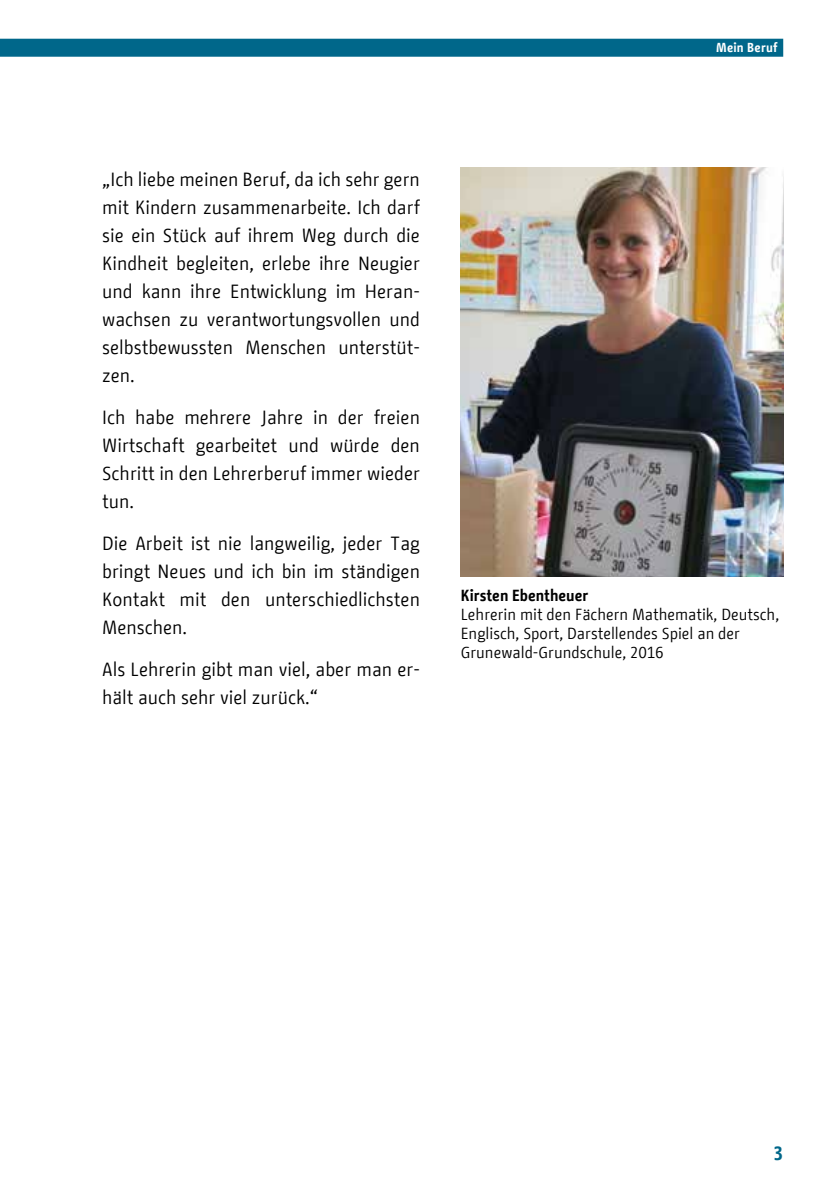
<style>
.page{position:relative;width:840px;height:1191px;background:#fff}
.page>*{position:absolute;margin:0;border:0;box-sizing:border-box;transform-origin:0 0}
.t1{font:19px/28px "BMF Change";color:#000;text-align:justify}
.t2{font:700 19px "BMF Change";color:#00678a}
.t3{font:16px/19.2px "BMF Change";color:#000}
.t4{font:700 16px "BMF Change";color:#000}
.t5{font:700 13px "BMF Change";letter-spacing:.015em;color:#fff}
</style>
<div class="page">
<svg style="left:0;top:39px;width:1px;height:18px"></svg>
<div style="left:9px;top:39px;width:764px;height:18px;background:#00678a"></div>
<img style="left:460px;top:167px;width:322px;height:409px">
<p class="t5" style="left:715px;top:38px;width:63px">Mein Beruf</p>
<p class="t1" style="left:102px;top:165px;width:319px">„Ich liebe meinen Beruf, da ich sehr gern mit Kindern zusammenarbeite. Ich darf sie ein Stück auf ihrem Weg durch die Kindheit begleiten, erlebe ihre Neugier und kann ihre Entwicklung im Heran&shy;wachsen zu verantwortungsvollen und selbstbewussten Menschen unterstüt&shy;zen.</p>
<p class="t1" style="left:102px;top:403px;width:319px">Ich habe mehrere Jahre in der freien Wirtschaft gearbeitet und würde den Schritt in den Lehrerberuf immer wieder tun.</p>
<p class="t1" style="left:102px;top:529px;width:319px">Die Arbeit ist nie langweilig, jeder Tag bringt Neues und ich bin im ständigen Kontakt mit den unterschiedlichsten Menschen.</p>
<p class="t1" style="left:102px;top:655px;width:319px">Als Lehrerin gibt man viel, aber man er&shy;hält auch sehr viel zurück.“</p>
<p class="t4" style="left:460px;top:583px;width:129px">Kirsten Ebentheuer</p>
<p class="t3" style="left:460px;top:605px;width:320px">Lehrerin mit den Fächern Mathematik, Deutsch,<br>Englisch, Sport, Darstellendes Spiel an der<br>Grunewald-Grundschule, 2016</p>
<p class="t2" style="left:772px;top:1139px;width:11px">3</p>
</div>
